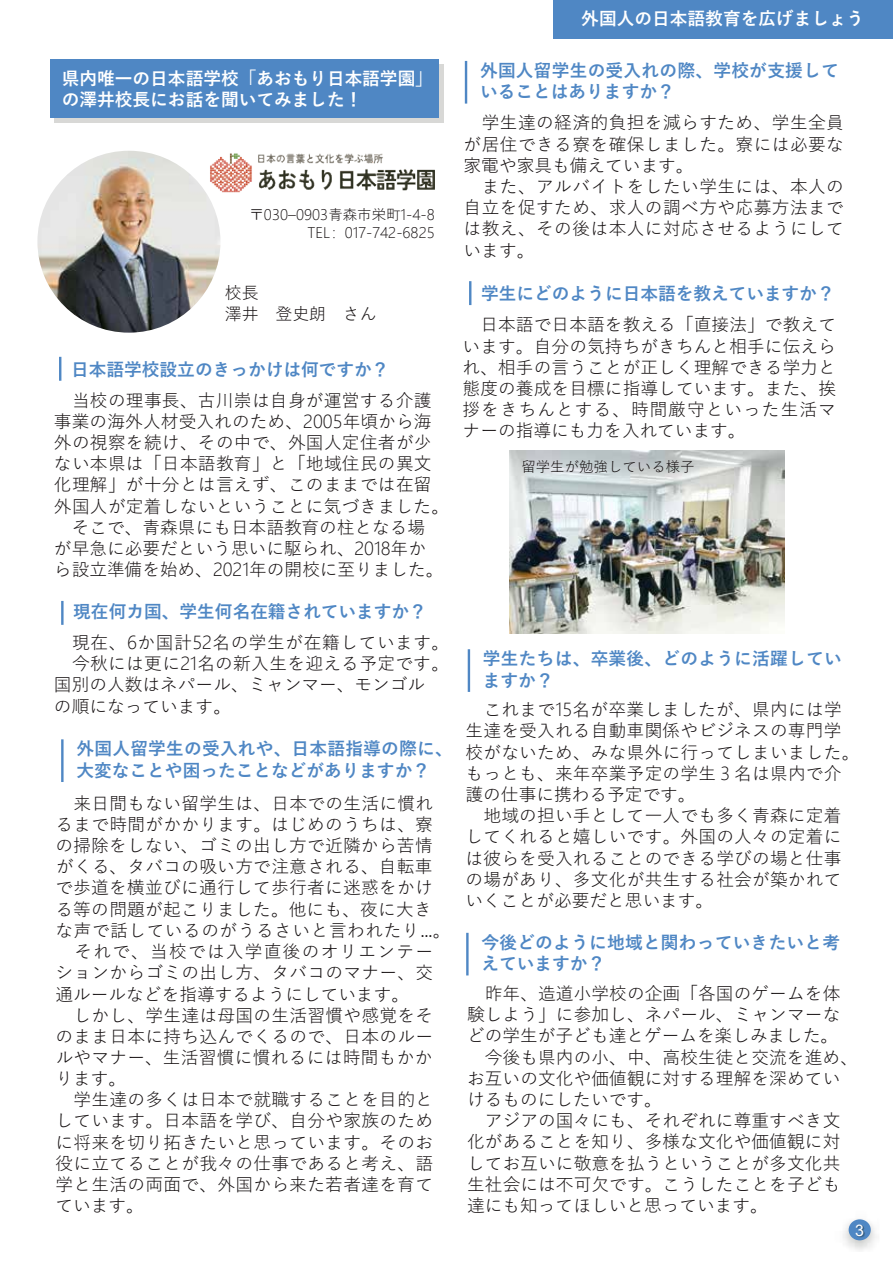
<style>
.page{position:relative;width:893px;height:1263px;background:#fff}
.page>*{position:absolute;margin:0;border:0;box-sizing:border-box;transform-origin:0 0}
.t1{font:17.7px/21.1px "Yu Gothic";letter-spacing:.01em;color:#161112;text-align:justify}
.t2{font:700 17.7px/21.3px "Yu Gothic";color:#4f87c4}
.t3{font:700 17.7px/21.3px "Yu Gothic";color:#fff}
.t4{font:17.7px "Yu Gothic";letter-spacing:.035em;color:#161112}
.t5{font:17.7px "Yu Gothic";letter-spacing:.065em;color:#161112}
.t6{font:16.95px/20.2px "Yu Gothic";color:#161112}
.t7{font:16.05px "Arial";color:#fff}
.t8{font:14.4px/17.9px "Microsoft Ya Hei UI Light";letter-spacing:.005em;color:#161112;text-align:right}
.t9{font:14.4px "Yu Gothic";color:#161112}
.s1{font-family:"Yu Gothic"}
.s2{font-family:"Microsoft Ya Hei UI Light"}
.s3{font-weight:400;color:#161112}
.s4{font-family:"Microsoft Ya Hei UI Light";font-weight:400;color:#161112}
.s5{font-family:"Calibri"}
</style>
<div class="page">
<svg style="left:54px;top:65px;width:390px;height:58px;background:#c1cad3"></svg>
<div style="left:50px;top:59px;width:388px;height:58px;background:#4f87c4"></div>
<hr style="left:59px;top:357px;width:2px;height:24px;background:#4f87c4">
<hr style="left:61px;top:601px;width:3px;height:24px;background:#4f87c4">
<hr style="left:465px;top:61px;width:2px;height:43px;background:#4f87c4">
<hr style="left:469px;top:281px;width:2px;height:24px;background:#4f87c4">
<hr style="left:468px;top:649px;width:2px;height:43px;background:#4f87c4">
<hr style="left:61px;top:739px;width:3px;height:43px;background:#4f87c4">
<hr style="left:466px;top:933px;width:3px;height:42px;background:#4f87c4">
<img style="left:37px;top:151px;width:183px;height:182px">
<img style="left:206px;top:151px;width:229px;height:45px">
<img style="left:510px;top:450px;width:274px;height:184px">
<img style="left:843px;top:1231px;width:2px;height:8px">
<img style="left:845px;top:1219px;width:31px;height:32px">
<div style="left:553px;top:0;width:340px;height:38px;background:#4f87c4"></div>
<p class="t3" style="left:62px;top:68px;width:373px">県内唯一の日本語学校「あおもり日本語学園」の澤井校長にお話を聞いてみました！</p>
<p class="t8" style="left:249px;top:205px;width:187px"><span class="s1">〒</span>030–0903<span class="s1">青森市栄町</span>1-4-8<br>TEL：017-742-6825</p>
<p class="t6" style="left:225px;top:281px;width:153px">校長<br>澤井 登史朗 さん</p>
<p class="t2" style="left:71px;top:359px;width:320px">日本語学校設立のきっかけは何ですか？</p>
<p class="t1" style="left:72px;top:387px;width:361px">当校の理事長、古川崇は自身が運営する介護</p>
<p class="t1" style="left:54px;top:409px;width:379px">事業の海外人材受入れのため、<span class="s2">2005</span>年頃から海</p>
<p class="t1" style="left:54px;top:430px;width:379px">外の視察を続け、その中で、外国人定住者が少</p>
<p class="t1" style="left:54px;top:451px;width:379px">ない本県は「日本語教育」と「地域住民の異文</p>
<p class="t1" style="left:54px;top:472px;width:379px">化理解」が十分とは言えず、このままでは在留</p>
<p class="t1" style="left:54px;top:493px;width:397px">外国人が定着しないということに気づきました。</p>
<p class="t1" style="left:72px;top:514px;width:355px">そこで、青森県にも日本語教育の柱となる場</p>
<p class="t1" style="left:54px;top:536px;width:374px">が早急に必要だという思いに駆られ、<span class="s2">2018</span>年か</p>
<p class="t1" style="left:54px;top:557px;width:391px">ら設立準備を始め、<span class="s2">2021</span>年の開校に至りました。</p>
<p class="t2" style="left:72px;top:597px;width:378px;line-height:30.8px">現在何カ国、学生何名在籍されていますか？<br><span class="s3">現在、</span><span class="s4">6</span><span class="s3">か国計</span><span class="s4">52</span><span class="s3">名の学生が在籍しています。</span></p>
<p class="t1" style="left:54px;top:651px;width:397px;text-align:left;text-indent:18px">今秋には更に<span class="s2">21</span>名の新入生を迎える予定です。国別の人数はネパール、ミャンマー、モンゴル<br>の順になっています。</p>
<p class="t2" style="left:76px;top:738px;width:378px">外国人留学生の受入れや、日本語指導の際に、大変なことや困ったことなどがありますか？</p>
<p class="t1" style="left:74px;top:790px;width:361px">来日間もない留学生は、日本での生活に慣れ</p>
<p class="t1" style="left:55px;top:811px;width:379px">るまで時間がかかります。はじめのうちは、寮</p>
<p class="t1" style="left:55px;top:833px;width:379px">の掃除をしない、ゴミの出し方で近隣から苦情</p>
<p class="t1" style="left:56px;top:854px;width:378px">がくる、タバコの吸い方で注意される、自転車</p>
<p class="t1" style="left:55px;top:875px;width:379px">で歩道を横並びに通行して歩行者に迷惑をかけ</p>
<p class="t1" style="left:55px;top:896px;width:378px">る等の問題が起こりました。他にも、夜に大き</p>
<p class="t4" style="left:55px;top:914px;width:397px">な声で話しているのがうるさいと言われたり<span class="s5">…</span>。</p>
<p class="t5" style="left:74px;top:935px;width:360px">それで、当校では入学直後のオリエンテー</p>
<p class="t1" style="left:55px;top:960px;width:379px">ションからゴミの出し方、タバコのマナー、交</p>
<p class="t1" style="left:55px;top:981px;width:355px">通ルールなどを指導するようにしています。</p>
<p class="t1" style="left:74px;top:1002px;width:361px">しかし、学生達は母国の生活習慣や感覚をそ</p>
<p class="t1" style="left:55px;top:1023px;width:379px">のまま日本に持ち込んでくるので、日本のルー</p>
<p class="t1" style="left:56px;top:1044px;width:378px">ルやマナー、生活習慣に慣れるには時間もかか</p>
<p class="t1" style="left:55px;top:1066px;width:72px">ります。</p>
<p class="t1" style="left:74px;top:1087px;width:361px">学生達の多くは日本で就職することを目的と</p>
<p class="t1" style="left:55px;top:1108px;width:379px">しています。日本語を学び、自分や家族のため</p>
<p class="t1" style="left:55px;top:1129px;width:379px">に将来を切り拓きたいと思っています。そのお</p>
<p class="t1" style="left:55px;top:1150px;width:379px">役に立てることが我々の仕事であると考え、語</p>
<p class="t1" style="left:55px;top:1172px;width:379px">学と生活の両面で、外国から来た若者達を育て</p>
<p class="t1" style="left:55px;top:1193px;width:90px">ています。</p>
<p class="t3" style="left:581px;top:9px;width:284px">外国人の日本語教育を広げましょう</p>
<p class="t2" style="left:480px;top:60px;width:360px">外国人留学生の受入れの際、学校が支援していることはありますか？</p>
<p class="t1" style="left:464px;top:110px;width:382px;text-indent:18px">学生達の経済的負担を減らすため、学生全員が居住できる寮を確保しました。寮には必要な家電や家具も備えています。</p>
<p class="t1" style="left:464px;top:174px;width:382px;text-indent:18px">また、アルバイトをしたい学生には、本人の自立を促すため、求人の調べ方や応募方法までは教え、その後は本人に対応させるようにしています。</p>
<p class="t2" style="left:481px;top:283px;width:355px">学生にどのように日本語を教えていますか？</p>
<p class="t1" style="left:463px;top:312px;width:375px;text-indent:18px">日本語で日本語を教える「直接法」で教えています。自分の気持ちがきちんと相手に伝えられ、相手の言うことが正しく理解できる学力と態度の養成を目標に指導しています。また、挨拶をきちんとする、時間厳守といった生活マナーの指導にも力を入れています。</p>
<p class="t9" style="left:521px;top:454px;width:175px">留学生が勉強している様子</p>
<p class="t2" style="left:483px;top:648px;width:360px">学生たちは、卒業後、どのように活躍していますか？</p>
<p class="t1" style="left:466px;top:697px;width:395px;text-align:left;text-indent:18px">これまで<span class="s2">15</span>名が卒業しましたが、県内には学生達を受入れる自動車関係やビジネスの専門学校がないため、みな県外に行ってしまいました。もっとも、来年卒業予定の学生<span class="s2">３</span>名は県内で介護の仕事に携わる予定です。</p>
<p class="t1" style="left:466px;top:803px;width:377px;text-indent:18px">地域の担い手として一人でも多く青森に定着してくれると嬉しいです。外国の人々の定着には彼らを受入れることのできる学びの場と仕事の場があり、多文化が共生する社会が築かれていくことが必要だと思います。</p>
<p class="t2" style="left:481px;top:932px;width:360px">今後どのように地域と関わっていきたいと考えていますか？</p>
<p class="t1" style="left:485px;top:981px;width:357px">昨年、造道小学校の企画「各国のゲームを体</p>
<p class="t1" style="left:467px;top:1002px;width:375px">験しよう」に参加し、ネパール、ミャンマーな</p>
<p class="t1" style="left:467px;top:1023px;width:373px">どの学生が子ども達とゲームを楽しみました。</p>
<p class="t1" style="left:485px;top:1044px;width:375px">今後も県内の小、中、高校生徒と交流を進め、</p>
<p class="t1" style="left:467px;top:1065px;width:375px">お互いの文化や価値観に対する理解を深めてい</p>
<p class="t1" style="left:467px;top:1087px;width:196px">けるものにしたいです。</p>
<p class="t1" style="left:485px;top:1108px;width:357px">アジアの国々にも、それぞれに尊重すべき文</p>
<p class="t1" style="left:467px;top:1129px;width:375px">化があることを知り、多様な文化や価値観に対</p>
<p class="t1" style="left:467px;top:1150px;width:375px">してお互いに敬意を払うということが多文化共</p>
<p class="t1" style="left:467px;top:1171px;width:375px">生社会には不可欠です。こうしたことを子ども</p>
<p class="t1" style="left:467px;top:1192px;width:302px">達にも知ってほしいと思っています。</p>
<p class="t7" style="left:855px;top:1219px;width:10px">3</p>
</div>
